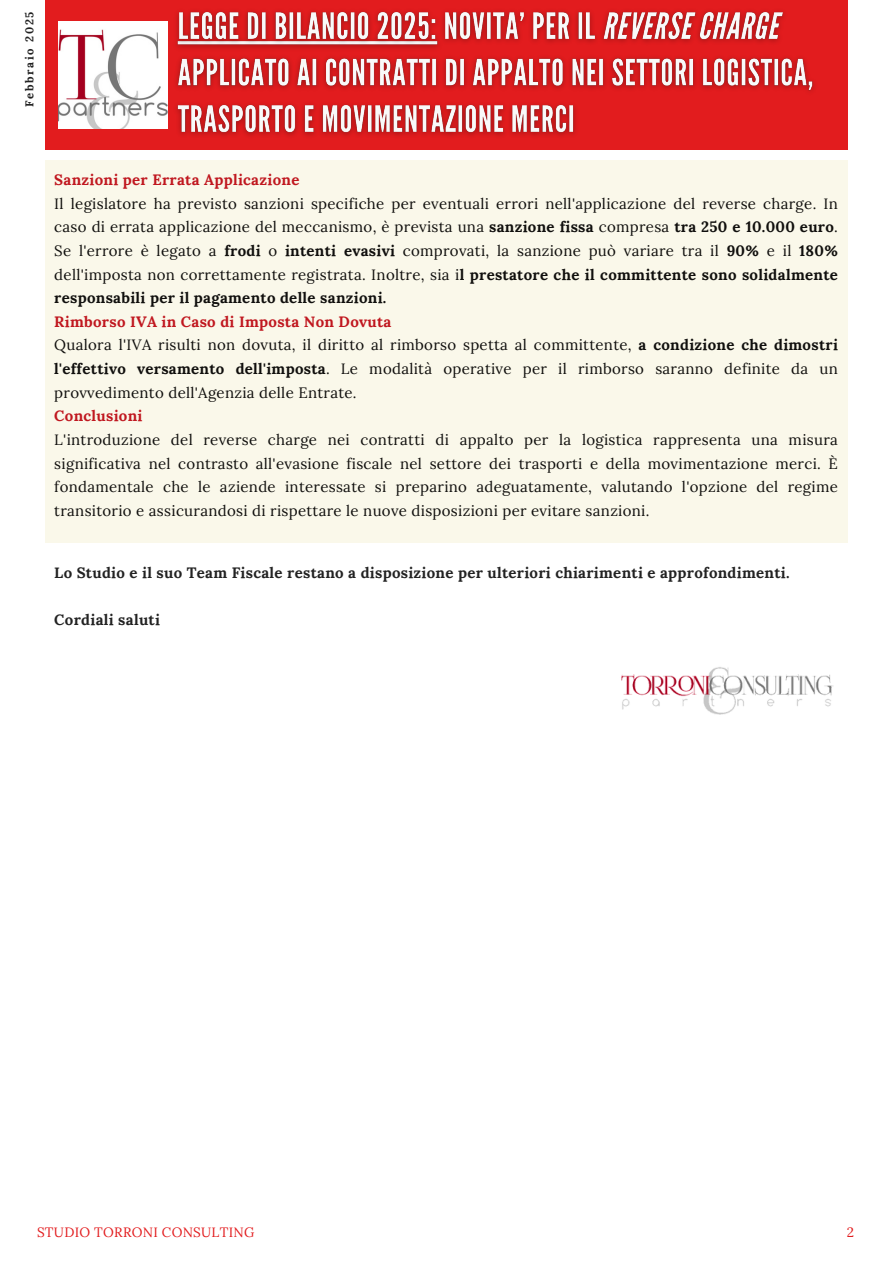
<style>
.page{position:relative;width:894px;height:1264px;background:#fff}
.page>*{position:absolute;margin:0;border:0;box-sizing:border-box;transform-origin:0 0}
.t1{font:15px/23.7px "Lora";letter-spacing:.02em;color:#100f0d}
.t2{font:700 15px "Lora";letter-spacing:.02em;color:#222}
.t3{font:13.5px "Lora";letter-spacing:.02em;color:#e21c1e}
.t4{font:700 11.25px "Lora";letter-spacing:.15em;color:#222}
.s1{font-weight:700;color:#c0171f}
.s2{font-weight:700}
</style>
<div class="page">
<div style="left:45px;top:0;width:803px;height:150px;background:#e21c1e"></div>
<img style="left:58px;top:22px;width:109px;height:106px">
<img style="left:176px;top:10px;width:638px;height:126px">
<img style="left:621px;top:667px;width:212px;height:48px">
<div style="left:45px;top:160px;width:802px;height:383px;background:#faf8ea"></div>
<h4 class="t4" style="left:22px;top:107px;width:97px;rotate:-90deg">Febbraio 2025</h4>
<p class="t1" style="left:54px;top:168px;width:784px"><span class="s1">Sanzioni per Errata Applicazione<br></span>Il legislatore ha previsto sanzioni specifiche per eventuali errori nell'applicazione del reverse charge. In caso di errata applicazione del meccanismo, è prevista una <span class="s2">sanzione fissa</span> compresa <span class="s2">tra 250 e 10.000 euro</span>.<br>Se l'errore è legato a <span class="s2">frodi</span> o <span class="s2">intenti evasivi</span> comprovati, la sanzione può variare tra il <span class="s2">90%</span> e il <span class="s2">180% </span>dell'imposta non correttamente registrata. Inoltre, sia i<span class="s2">l prestatore che il committente sono solidalmente responsabili per il pagamento delle sanzioni.<br></span><span class="s1">Rimborso IVA in Caso di Imposta Non Dovuta<br></span>Qualora l'IVA risulti non dovuta, il diritto al rimborso spetta al committente, <span class="s2">a condizione che dimostri l'effettivo versamento dell'imposta</span>. Le modalità operative per il rimborso saranno definite da un provvedimento dell'Agenzia delle Entrate.<br><span class="s1">Conclusioni<br></span>L'introduzione del reverse charge nei contratti di appalto per la logistica rappresenta una misura significativa nel contrasto all'evasione fiscale nel settore dei trasporti e della movimentazione merci. È fondamentale che le aziende interessate si preparino adeguatamente, valutando l'opzione del regime transitorio e assicurandosi di rispettare le nuove disposizioni per evitare sanzioni.</p>
<h3 class="t2" style="left:54px;top:563px;width:736px">Lo Studio e il suo Team Fiscale restano a disposizione per ulteriori chiarimenti e approfondimenti.</h3>
<h3 class="t2" style="left:54px;top:610px;width:107px">Cordiali saluti</h3>
<p class="t3" style="left:37px;top:1223px;width:219px">STUDIO TORRONI CONSULTING</p>
<p class="t3" style="left:846px;top:1223px;width:9px">2</p>
</div>
